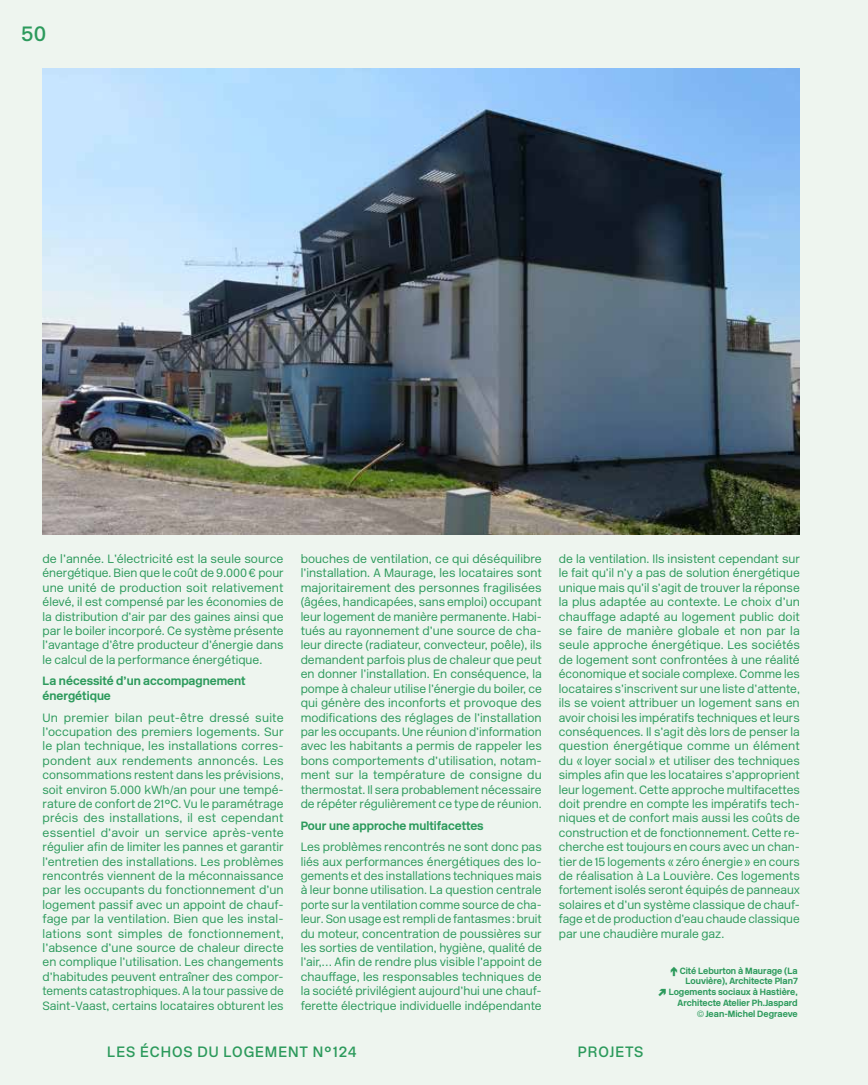
<style>
.page{position:relative;width:868px;height:1085px;background:#fff}
.page>*{position:absolute;margin:0;border:0;box-sizing:border-box;transform-origin:0 0}
.t1{font:500 21px "New Rail Alphabet";color:#2c9a5c}
.t2{font:500 15px "New Rail Alphabet";letter-spacing:.06em;color:#2c9a5c}
.t3{font:300 12px/14.4px "New Rail Alphabet";color:#2c9a5c;text-align:justify}
.t4{font:700 12px/14.4px "New Rail Alphabet";color:#2c9a5c}
.t5{font:700 9px/10.8px "New Rail Alphabet";color:#2c9a5c;text-align:right}
</style>
<div class="page">
<div style="left:0;top:0;width:867px;height:1084px;background:#eef5ef"></div>
<img style="left:43px;top:68px;width:756px;height:466px">
<h1 class="t1" style="left:21px;top:20px;width:26px">50</h1>
<p class="t3" style="left:43px;top:551px;width:242px">de l’année. L’électricité est la seule source énergétique. Bien que le coût de 9.000€ pour une unité de production soit relativement élevé, il est compensé par les économies de la distribution d’air par des gaines ainsi que par le boiler incorporé. Ce système présente l’avantage d’être producteur d’énergie dans le calcul de la performance énergétique.</p>
<p class="t4" style="left:43px;top:674px;width:205px">La nécessité d’un accompagnement énergétique</p>
<p class="t3" style="left:43px;top:709px;width:243px">Un premier bilan peut-être dressé suite l’occupation des premiers logements. Sur le plan technique, les installations corres&shy;pondent aux rendements annoncés. Les consommations restent dans les prévisions, soit environ 5.000 kWh/an pour une tempé&shy;rature de confort de 21°C. Vu le paramétrage précis des installations, il est cependant essentiel d’avoir un service après-vente régulier afin de limiter les pannes et garantir l’entretien des installations. Les problèmes rencontrés viennent de la méconnaissance par les occupants du fonctionnement d’un logement passif avec un appoint de chauf&shy;fage par la ventilation. Bien que les instal&shy;lations sont simples de fonctionnement, l’absence d’une source de chaleur directe en complique l’utilisation. Les changements d’habitudes peuvent entraîner des compor&shy;tements catastrophiques. A la tour passive de Saint-Vaast, certains locataires obturent les</p>
<p class="t3" style="left:300px;top:551px;width:243px">bouches de ventilation, ce qui déséquilibre l’installation. A Maurage, les locataires sont majoritairement des personnes fragilisées (âgées, handicapées, sans emploi) occupant leur logement de manière permanente. Habi&shy;tués au rayonnement d’une source de cha&shy;leur directe (radiateur, convecteur, poêle), ils demandent parfois plus de chaleur que peut en donner l’installation. En conséquence, la pompe à chaleur utilise l’énergie du boiler, ce qui génère des inconforts et provoque des modifications des réglages de l’installation par les occupants. Une réunion d’information avec les habitants a permis de rappeler les bons comportements d’utilisation, notam&shy;ment sur la température de consigne du thermostat. Il sera probablement nécessaire de répéter régulièrement ce type de réunion.</p>
<p class="t4" style="left:300px;top:818px;width:184px">Pour une approche multifacettes</p>
<p class="t3" style="left:300px;top:839px;width:242px">Les problèmes rencontrés ne sont donc pas liés aux performances énergétiques des lo&shy;gements et des installations techniques mais à leur bonne utilisation. La question centrale porte sur la ventilation comme source de cha&shy;leur. Son usage est rempli de fantasmes: bruit du moteur, concentration de poussières sur les sorties de ventilation, hygiène, qualité de l’air,… Afin de rendre plus visible l’appoint de chauffage, les responsables techniques de la société privilégient aujourd’hui une chauf&shy;ferette électrique individuelle indépendante</p>
<p class="t3" style="left:558px;top:551px;width:243px">de la ventilation. Ils insistent cependant sur le fait qu’il n’y a pas de solution énergétique unique mais qu’il s’agit de trouver la réponse la plus adaptée au contexte. Le choix d’un chauffage adapté au logement public doit se faire de manière globale et non par la seule approche énergétique. Les sociétés de logement sont confrontées à une réalité économique et sociale complexe. Comme les locataires s’inscrivent sur une liste d’attente, ils se voient attribuer un logement sans en avoir choisi les impératifs techniques et leurs conséquences. Il s’agit dès lors de penser la question énergétique comme un élément du «loyer social» et utiliser des techniques simples afin que les locataires s’approprient leur logement. Cette approche multifacettes doit prendre en compte les impératifs tech&shy;niques et de confort mais aussi les coûts de construction et de fonctionnement. Cette re&shy;cherche est toujours en cours avec un chan&shy;tier de 15 logements «zéro énergie» en cours de réalisation à La Louvière. Ces logements fortement isolés seront équipés de panneaux solaires et d’un système classique de chauf&shy;fage et de production d’eau chaude classique par une chaudière murale gaz.</p>
<p class="t5" style="left:668px;top:964px;width:130px">Cité Leburton à Maurage (La<br>Louvière), Architecte Plan7<br>Logements sociaux à Hastière,<br>Architecte Atelier Ph.Jaspard ©Jean-Michel Degraeve</p>
<p class="t2" style="left:107px;top:1041px;width:251px">LES ÉCHOS DU LOGEMENT N°124</p>
<p class="t2" style="left:577px;top:1041px;width:67px">PROJETS</p>
</div>
